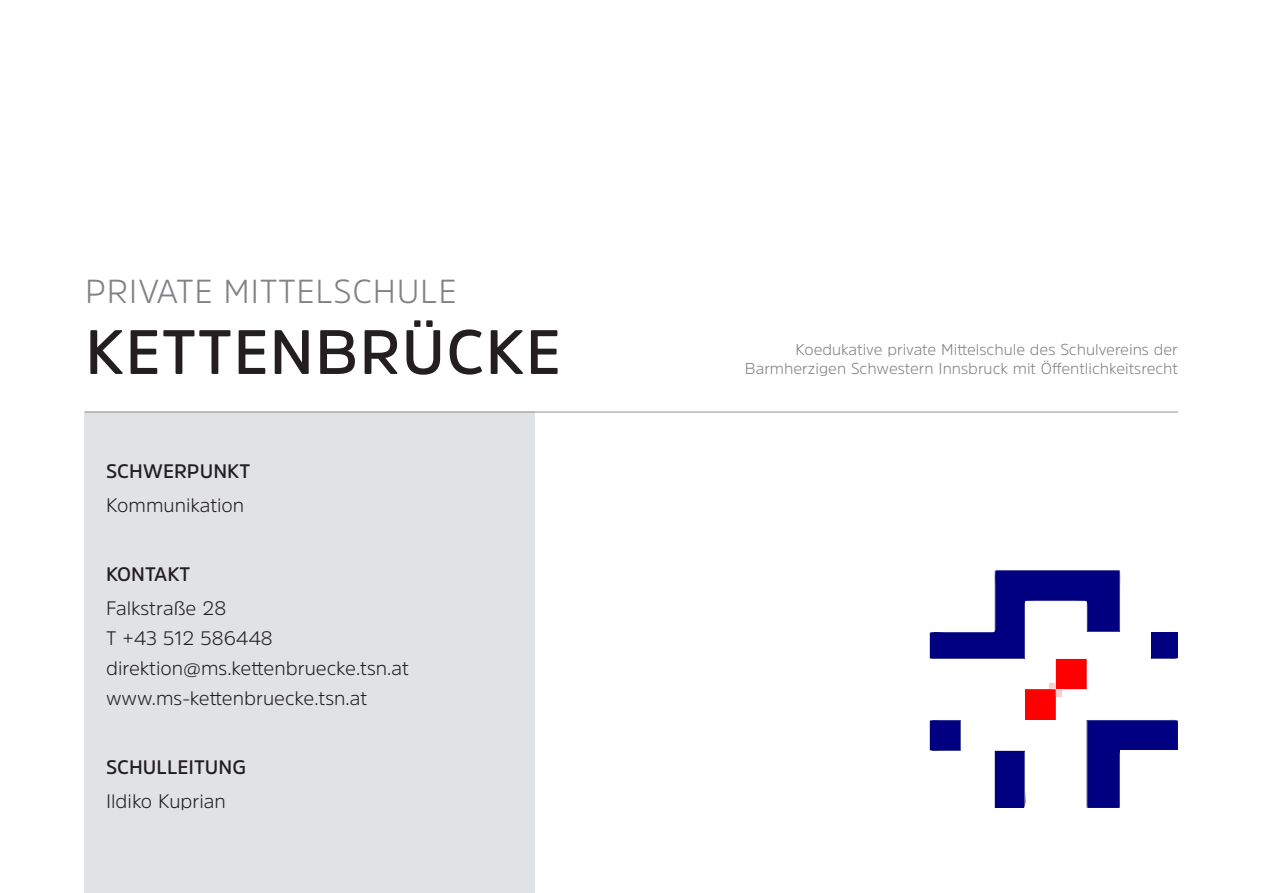
<style>
.page{position:relative;width:1263px;height:893px;background:#fff}
.page>*{position:absolute;margin:0;border:0;box-sizing:border-box;transform-origin:0 0}
.t1{font:600 62.4px "Amsi Pro";letter-spacing:.02em;color:#231f20}
.t2{font:300 33.3px "Amsi Pro";letter-spacing:.02em;color:#808285}
.t3{font:300 19.5px/30px "Amsi Pro";color:#231f20}
.t4{font:600 19.5px "Amsi Pro";color:#231f20}
.t5{font:300 15.75px/18.9px "Amsi Pro";color:#808285;text-align:right}
</style>
<div class="page">
<div style="left:85px;top:412px;width:450px;height:481px;background:#e1e2e4"></div>
<hr style="left:85px;top:412px;width:1093px;height:1px;background:#939598">
<svg style="left:930px;top:570px;width:248px;height:238px"></svg>
<div style="left:1120px;top:751px;width:58px;height:57px;background:#fff"></div>
<div style="left:995px;top:751px;width:29px;height:57px;background:#000080"></div>
<h2 class="t2" style="left:85px;top:269px;width:373px">PRIVATE MITTELSCHULE</h2>
<h1 class="t1" style="left:85px;top:309px;width:477px">KETTENBRÜCKE</h1>
<p class="t4" style="left:106px;top:458px;width:146px">SCHWERPUNKT</p>
<p class="t3" style="left:106px;top:490px;width:140px">Kommunikation</p>
<p class="t4" style="left:106px;top:561px;width:86px">KONTAKT</p>
<p class="t3" style="left:106px;top:593px;width:304px">Falkstraße 28<br>T +43 512 586448 direktion@ms.kettenbruecke.tsn.at www.ms-kettenbruecke.tsn.at</p>
<p class="t4" style="left:106px;top:753px;width:142px">SCHULLEITUNG</p>
<p class="t3" style="left:106px;top:785px;width:121px">Ildiko Kuprian</p>
<p class="t5" style="left:745px;top:340px;width:434px">Koedukative private Mittelschule des Schulvereins der<br>Barmherzigen Schwestern Innsbruck mit Öffentlichkeitsrecht</p>
</div>
